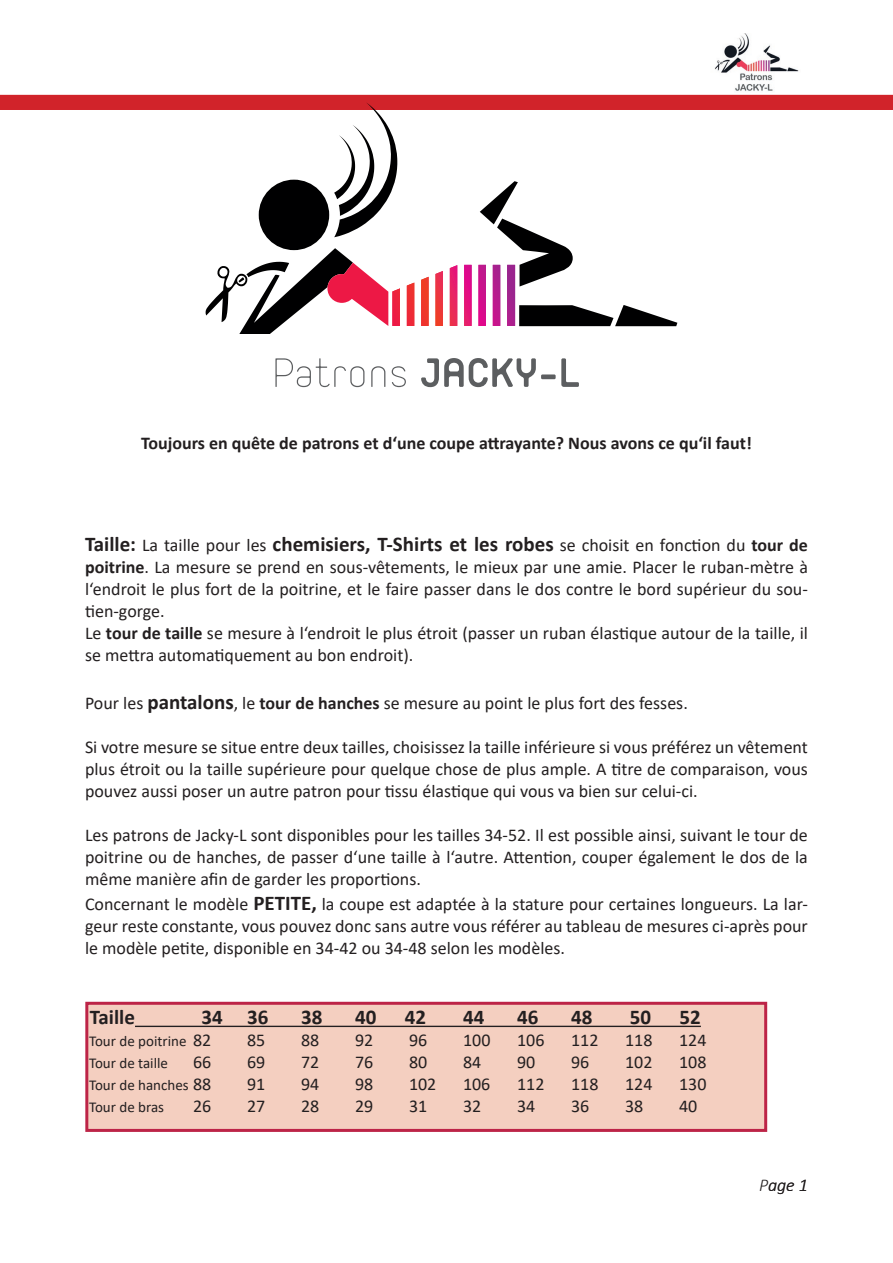
<style>
.page{position:relative;width:893px;height:1263px;background:#fff}
.page>*{position:absolute;margin:0;border:0;box-sizing:border-box;transform-origin:0 0}
.t1{font:300 50.25px "Orev Edge";color:#5c5e60}
.t2{font:700 21px "Calibri";color:#231f20}
.t3{font:18px/22px "Calibri";color:#231f20;text-align:justify}
.t4{font:700 18px "Calibri";color:#231f20}
.t5{font:italic 300 18px "Calibri";color:#231f20}
.t6{font:15px "Calibri";color:#231f20}
.s1{font-weight:700}
.s2{font-weight:400;font-size:18px}
.s3{font-size:18px}
.s4{font-weight:700;font-size:21px}
</style>
<div class="page">
<div style="left:0;top:95px;width:893px;height:15px;background:#d1232a"></div>
<img style="left:715px;top:34px;width:84px;height:57px">
<div style="left:85px;top:1002px;width:682px;height:130px;background:#f4cfc0;border:3px solid #bd2447"></div>
<hr style="left:135px;top:1026px;width:566px;height:1px;background:#231f20">
<svg style="left:407px;top:283px;width:7px;height:43px"></svg>
<svg style="left:421px;top:277px;width:8px;height:49px"></svg>
<svg style="left:435px;top:271px;width:8px;height:55px"></svg>
<svg style="left:450px;top:265px;width:7px;height:61px"></svg>
<svg style="left:464px;top:265px;width:8px;height:61px"></svg>
<svg style="left:478px;top:181px;width:199px;height:145px"></svg>
<svg style="left:334px;top:103px;width:63px;height:134px"></svg>
<svg style="left:206px;top:248px;width:194px;height:86px"></svg>
<div style="left:259px;top:180px;width:70px;height:70px;background:#000001;border-radius:50%"></div>
<h1 class="t1" style="left:272px;top:346px;width:310px">Patrons <span class="s1">JACKY-L</span></h1>
<p class="t4" style="left:141px;top:430px;width:612px">Toujours en quête de patrons et d‘une coupe attrayante? Nous avons ce qu‘il faut!</p>
<p class="t2" style="left:85px;top:529px;width:724px">Taille: <span class="s2">La taille pour les</span> chemisiers, T-Shirts et les robes <span class="s2">se choisit en fonction du</span> <span class="s3">tour de</span></p>
<p class="t3" style="left:85px;top:556px;width:724px;text-align:left"><span class="s1">poitrine</span>. La mesure se prend en sous-vêtements, le mieux par une amie. Placer le ruban-mètre à l‘endroit le plus fort de la poitrine, et le faire passer dans le dos contre le bord supérieur du sou&shy;tien-gorge.<br>Le <span class="s1">tour de taille</span> se mesure à l‘endroit le plus étroit (passer un ruban élastique autour de la taille, il se mettra automatiquement au bon endroit).</p>
<p class="t3" style="left:85px;top:691px;width:604px">Pour les <span class="s4">pantalons</span>, le <span class="s1">tour de hanches</span> se mesure au point le plus fort des fesses.</p>
<p class="t3" style="left:85px;top:735px;width:724px">Si votre mesure se situe entre deux tailles, choisissez la taille inférieure si vous préférez un vêtement plus étroit ou la taille supérieure pour quelque chose de plus ample. A titre de comparaison, vous pouvez aussi poser un autre patron pour tissu élastique qui vous va bien sur celui-ci.</p>
<p class="t3" style="left:85px;top:823px;width:724px">Les patrons de Jacky-L sont disponibles pour les tailles 34-52. Il est possible ainsi, suivant le tour de poitrine ou de hanches, de passer d‘une taille à l‘autre. Attention, couper également le dos de la même manière afin de garder les proportions.</p>
<p class="t3" style="left:85px;top:893px;width:724px">Concernant le modèle <span class="s4">PETITE,</span> la coupe est adaptée à la stature pour certaines longueurs. La lar&shy;geur reste constante, vous pouvez donc sans autre vous référer au tableau de mesures ci-après pour le modèle petite, disponible en 34-42 ou 34-48 selon les modèles.</p>
<p class="t2" style="left:90px;top:1002px;width:47px">Taille</p>
<p class="t2" style="left:201px;top:1002px;width:68px">34 36</p>
<p class="t2" style="left:301px;top:1002px;width:23px">38</p>
<p class="t2" style="left:355px;top:1002px;width:23px">40</p>
<p class="t2" style="left:405px;top:1002px;width:23px">42</p>
<p class="t2" style="left:463px;top:1002px;width:23px">44</p>
<p class="t2" style="left:517px;top:1002px;width:23px">46</p>
<p class="t2" style="left:571px;top:1002px;width:23px">48</p>
<p class="t2" style="left:630px;top:1002px;width:23px">50</p>
<p class="t2" style="left:680px;top:1002px;width:23px">52</p>
<p class="t6" style="left:89px;top:1030px;width:124px">Tour de poitrine <span class="s3">82</span></p>
<p class="t3" style="left:247px;top:1028px;width:20px">85</p>
<p class="t3" style="left:301px;top:1028px;width:20px">88</p>
<p class="t3" style="left:355px;top:1028px;width:20px">92</p>
<p class="t3" style="left:409px;top:1028px;width:20px">96</p>
<p class="t3" style="left:463px;top:1028px;width:29px">100</p>
<p class="t3" style="left:517px;top:1028px;width:29px">106</p>
<p class="t3" style="left:571px;top:1028px;width:29px">112</p>
<p class="t3" style="left:625px;top:1028px;width:29px">118</p>
<p class="t3" style="left:679px;top:1028px;width:29px">124</p>
<p class="t6" style="left:89px;top:1052px;width:80px">Tour de taille</p>
<p class="t3" style="left:193px;top:1050px;width:20px">66</p>
<p class="t3" style="left:247px;top:1050px;width:20px">69</p>
<p class="t3" style="left:301px;top:1050px;width:20px">72</p>
<p class="t3" style="left:355px;top:1050px;width:20px">76</p>
<p class="t3" style="left:409px;top:1050px;width:20px">80</p>
<p class="t3" style="left:463px;top:1050px;width:20px">84</p>
<p class="t3" style="left:517px;top:1050px;width:20px">90</p>
<p class="t3" style="left:571px;top:1050px;width:20px">96</p>
<p class="t3" style="left:625px;top:1050px;width:29px">102</p>
<p class="t3" style="left:679px;top:1050px;width:29px">108</p>
<p class="t6" style="left:89px;top:1074px;width:124px">Tour de hanches <span class="s3">88</span></p>
<p class="t3" style="left:247px;top:1072px;width:20px">91</p>
<p class="t3" style="left:301px;top:1072px;width:20px">94</p>
<p class="t3" style="left:355px;top:1072px;width:20px">98</p>
<p class="t3" style="left:409px;top:1072px;width:29px">102</p>
<p class="t3" style="left:463px;top:1072px;width:29px">106</p>
<p class="t3" style="left:517px;top:1072px;width:29px">112</p>
<p class="t3" style="left:571px;top:1072px;width:29px">118</p>
<p class="t3" style="left:625px;top:1072px;width:29px">124</p>
<p class="t3" style="left:679px;top:1072px;width:29px">130</p>
<p class="t6" style="left:89px;top:1096px;width:76px">Tour de bras</p>
<p class="t3" style="left:193px;top:1094px;width:20px">26</p>
<p class="t3" style="left:247px;top:1094px;width:20px">27</p>
<p class="t3" style="left:301px;top:1094px;width:20px">28</p>
<p class="t3" style="left:355px;top:1094px;width:20px">29</p>
<p class="t3" style="left:409px;top:1094px;width:20px">31</p>
<p class="t3" style="left:463px;top:1094px;width:20px">32</p>
<p class="t3" style="left:517px;top:1094px;width:20px">34</p>
<p class="t3" style="left:571px;top:1094px;width:20px">36</p>
<p class="t3" style="left:625px;top:1094px;width:20px">38</p>
<p class="t3" style="left:679px;top:1094px;width:20px">40</p>
<p class="t5" style="left:759px;top:1174px;width:50px">Page 1</p>
</div>
